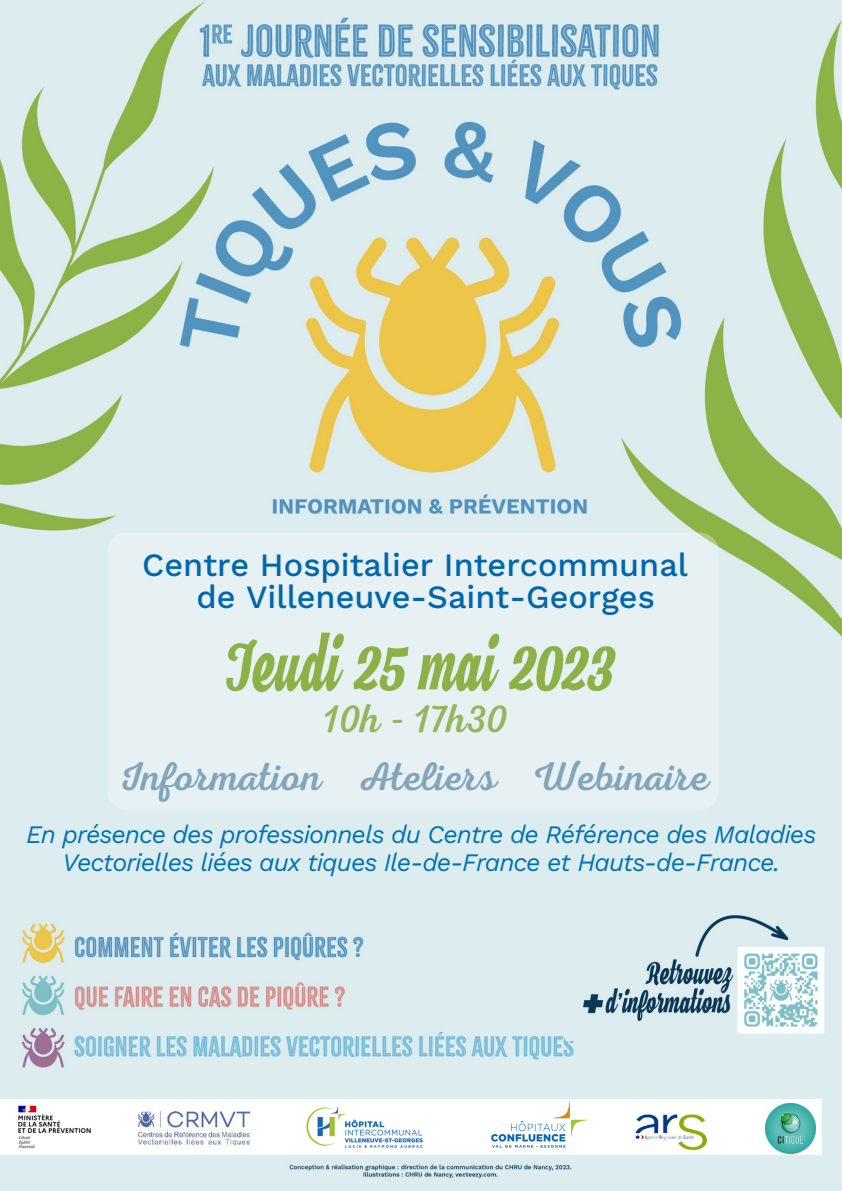
<style>
.page{position:relative;width:842px;height:1191px;background:#fff}
.page>*{position:absolute;margin:0;border:0;box-sizing:border-box;transform-origin:0 0}
.t1{font:40.5px "RTL Adam Script Regular";color:#82a5ba}
.t2{font:40.5px "RTL Adam Script Regular";color:#96b55c}
.t3{font:500 32.5px/32.2px "Work Sans";color:#0067ad}
.t4{font:italic 25.2px/27.7px "Work Sans";letter-spacing:-.035em;color:#0074b0;text-align:center}
</style>
<div class="page">
<img style="left:0;top:0;width:842px;height:1190px">
<div style="left:0;top:1099px;width:821px;height:55px;background:#fff"></div>
<img style="left:18px;top:1105px;width:73px;height:44px">
<img style="left:138px;top:1111px;width:113px;height:35px">
<img style="left:635px;top:1114px;width:73px;height:37px">
<img style="left:765px;top:1103px;width:51px;height:50px">
<img style="left:306px;top:1106px;width:117px;height:42px">
<img style="left:491px;top:1101px;width:97px;height:47px">
<div style="left:0;top:894px;width:303px;height:201px;background:#ddecef"></div>
<div style="left:15px;top:681px;width:827px;height:391px;background:#ddecef"></div>
<div style="left:107px;top:532px;width:612px;height:277px;background:#e7f1f3;border-radius:19px"></div>
<img style="left:226px;top:632px;width:390px;height:61px">
<img style="left:21px;top:923px;width:576px;height:154px">
<img style="left:565px;top:915px;width:260px;height:125px">
<p class="t3" style="left:197px;top:548px;width:493px;text-indent:-54px">Centre Hospitalier Intercommunal de Villeneuve-Saint-Georges</p>
<h1 class="t2" style="left:323px;top:695px;width:186px">10h - 17h30</h1>
<h1 class="t1" style="left:358px;top:752px;width:352px">Ateliers Webinaire</h1>
<p class="t4" style="left:26px;top:820px;width:792px">En présence des professionnels du Centre de Référence des Maladies<br>Vectorielles liées aux tiques Ile-de-France et Hauts-de-France.</p>
<h1 class="t1" style="left:120px;top:752px;width:203px">Information</h1>
</div>
